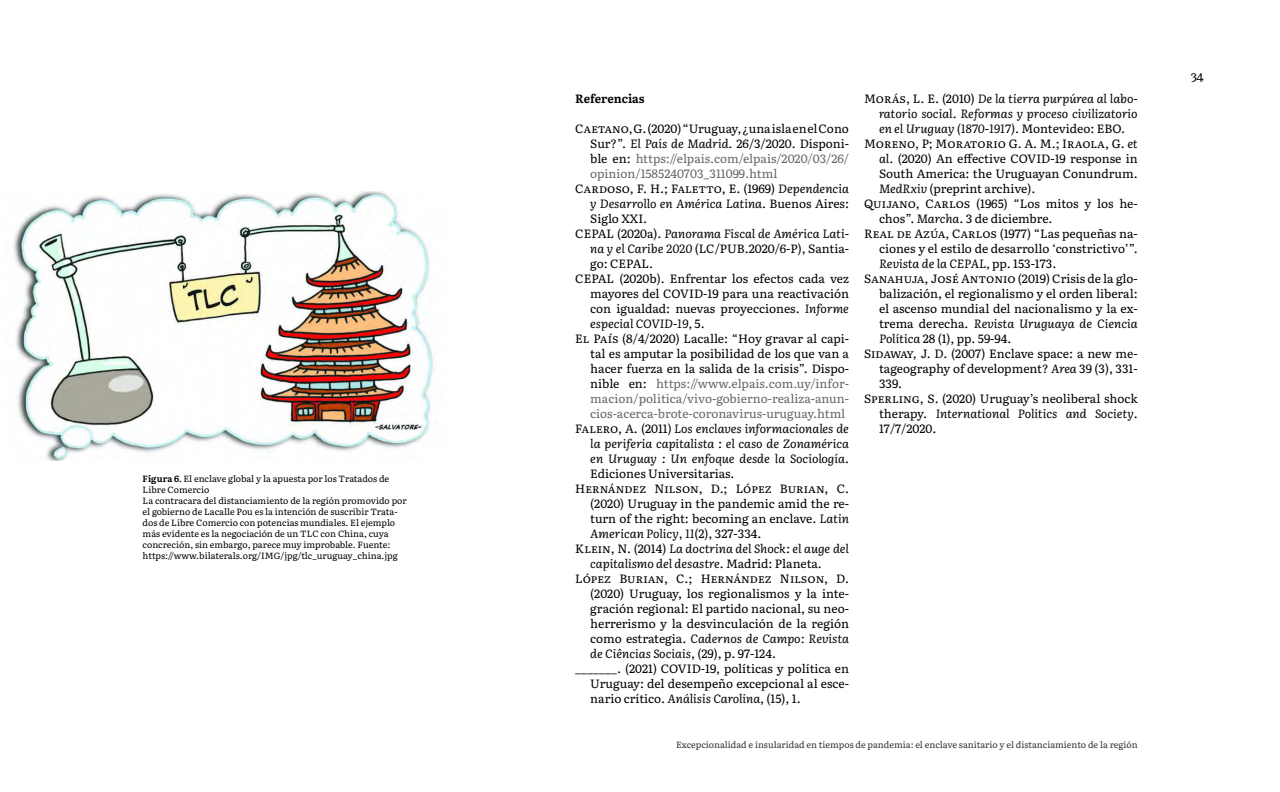
<style>
.page{position:relative;width:1280px;height:792px;background:#fff}
.page>*{position:absolute;margin:0;border:0;box-sizing:border-box;transform-origin:0 0}
.t1{font:12px "Literata";color:#000}
.t2{font:italic 12px "Literata";color:#000}
.t3{font:12px "Literata";color:#666}
.t4{font:700 12px "Literata";letter-spacing:-.005em;color:#000}
.t5{font:9px/11px "Literata";color:#000}
.t6{font:9px "Literata";color:#333}
.s1{font-weight:700}
.s2{font-style:italic}
.s3{color:#000}
.s4{font-style:normal}
</style>
<div class="page">
<img style="left:13px;top:192px;width:420px;height:268px">
<p class="t5" style="left:143px;top:473px;width:266px"><span class="s1">Figura 6.</span> El enclave global y la apuesta por los Tratados de Libre Comercio<br>La contracara del distanciamiento de la región promovido por el gobierno de Lacalle Pou es la intención de suscribir Trata&shy;dos de Libre Comercio con potencias mundiales. El ejemplo más evidente es la negociación de un TLC con China, cuya concreción, sin embargo, parece muy improbable. Fuente: https://www.bilaterals.org/IMG/jpg/tlc_uruguay_china.jpg</p>
<p class="t4" style="left:575px;top:89px;width:71px">Referencias</p>
<p class="t1" style="left:575px;top:119px;width:275px">Caetano, G. (2020) “Uruguay, ¿una isla en el Cono</p>
<p class="t1" style="left:590px;top:134px;width:260px">Sur?”. <span class="s2">El País de Madrid.</span> 26/3/2020. Disponi-</p>
<p class="t3" style="left:590px;top:149px;width:260px"><span class="s3">ble en:</span> https://elpais.com/elpais/2020/03/26/</p>
<p class="t3" style="left:590px;top:164px;width:189px">opinion/1585240703_311099.html</p>
<p class="t1" style="left:575px;top:179px;width:275px">Cardoso, F. H.; Faletto, E. (1969) <span class="s2">Dependencia</span></p>
<p class="t2" style="left:590px;top:194px;width:260px">y Desarrollo en América Latina. <span class="s4">Buenos Aires:</span></p>
<p class="t1" style="left:590px;top:209px;width:58px">Siglo XXI.</p>
<p class="t2" style="left:575px;top:224px;width:275px"><span class="s4">CEPAL (2020a).</span> Panorama Fiscal de América Lati-</p>
<p class="t1" style="left:590px;top:239px;width:260px"><span class="s2">na y el Caribe 2020</span> (LC/PUB.2020/6-P), Santia-</p>
<p class="t1" style="left:590px;top:254px;width:64px">go: CEPAL.</p>
<p class="t1" style="left:575px;top:269px;width:275px">CEPAL (2020b). Enfrentar los efectos cada vez</p>
<p class="t1" style="left:590px;top:284px;width:260px">mayores del COVID-19 para una reactivación</p>
<p class="t1" style="left:590px;top:299px;width:260px">con igualdad: nuevas proyecciones. <span class="s2">Informe</span></p>
<p class="t2" style="left:590px;top:314px;width:116px">especial COVID-19, <span class="s4">5.</span></p>
<p class="t1" style="left:575px;top:329px;width:275px">El País (8/4/2020) Lacalle: “Hoy gravar al capi-</p>
<p class="t1" style="left:590px;top:344px;width:260px">tal es amputar la posibilidad de los que van a</p>
<p class="t1" style="left:590px;top:359px;width:260px">hacer fuerza en la salida de la crisis”. Dispo-</p>
<p class="t3" style="left:590px;top:374px;width:260px"><span class="s3">nible en:</span> https://www.elpais.com.uy/infor-</p>
<p class="t3" style="left:590px;top:389px;width:260px">macion/politica/vivo-gobierno-realiza-anun-</p>
<p class="t3" style="left:590px;top:404px;width:257px">cios-acerca-brote-coronavirus-uruguay.html</p>
<p class="t2" style="left:575px;top:419px;width:275px"><span class="s4">Falero, A. (2011)</span> Los enclaves informacionales de</p>
<p class="t2" style="left:590px;top:434px;width:260px">la periferia capitalista : el caso de Zonamérica</p>
<p class="t2" style="left:590px;top:449px;width:260px">en Uruguay : Un enfoque desde la Sociología.</p>
<p class="t1" style="left:590px;top:464px;width:146px">Ediciones Universitarias.</p>
<p class="t1" style="left:575px;top:479px;width:275px">Hernández Nilson, D.; López Burian, C.</p>
<p class="t1" style="left:590px;top:494px;width:260px">(2020) Uruguay in the pandemic amid the re-</p>
<p class="t1" style="left:590px;top:509px;width:260px">turn of the right: becoming an enclave. <span class="s2">Latin</span></p>
<p class="t2" style="left:590px;top:524px;width:173px">American Policy<span class="s4">,</span> 11<span class="s4">(2), 327-334.</span></p>
<p class="t2" style="left:575px;top:539px;width:275px"><span class="s4">Klein, N. (2014)</span> La doctrina del Shock: el auge del</p>
<p class="t2" style="left:590px;top:554px;width:233px">capitalismo del desastre. <span class="s4">Madrid: Planeta.</span></p>
<p class="t1" style="left:575px;top:569px;width:275px">López Burian, C.; Hernández Nilson, D.</p>
<p class="t1" style="left:590px;top:584px;width:260px">(2020) Uruguay, los regionalismos y la inte-</p>
<p class="t1" style="left:590px;top:599px;width:260px">gración regional: El partido nacional, su neo-</p>
<p class="t1" style="left:590px;top:614px;width:260px">herrerismo y la desvinculación de la región</p>
<p class="t2" style="left:590px;top:629px;width:260px"><span class="s4">como estrategia.</span> Cadernos de Campo: Revista</p>
<p class="t2" style="left:590px;top:644px;width:187px">de Ciências Sociais<span class="s4">, (29), p. 97-124.</span></p>
<p class="t1" style="left:575px;top:659px;width:275px">_______. (2021) COVID-19, políticas y política en</p>
<p class="t1" style="left:590px;top:674px;width:260px">Uruguay: del desempeño excepcional al esce-</p>
<p class="t1" style="left:590px;top:689px;width:212px">nario crítico. <span class="s2">Análisis Carolina</span>, (15), 1.</p>
<p class="t2" style="left:864px;top:89px;width:275px"><span class="s4">Morás, L. E. (2010)</span> De la tierra purpúrea al labo-</p>
<p class="t2" style="left:879px;top:104px;width:260px">ratorio social. Reformas y proceso civilizatorio</p>
<p class="t2" style="left:879px;top:119px;width:248px">en el Uruguay (1870-1917)<span class="s4">. Montevideo: EBO.</span></p>
<p class="t1" style="left:864px;top:134px;width:275px">Moreno, P; Moratorio G. A. M.; Iraola, G. <span class="s2">et</span></p>
<p class="t1" style="left:879px;top:149px;width:260px"><span class="s2">al</span>. (2020) An effective COVID-19 response in</p>
<p class="t1" style="left:879px;top:164px;width:260px">South America: the Uruguayan Conundrum.</p>
<p class="t1" style="left:879px;top:179px;width:158px"><span class="s2">MedRxiv</span> (preprint archive).</p>
<p class="t1" style="left:864px;top:194px;width:275px">Quijano, Carlos (1965) “Los mitos y los he-</p>
<p class="t1" style="left:879px;top:209px;width:175px">chos”. <span class="s2">Marcha</span>. 3 de diciembre.</p>
<p class="t1" style="left:864px;top:224px;width:275px">Real de Azúa, Carlos (1977) “Las pequeñas na-</p>
<p class="t1" style="left:879px;top:239px;width:260px">ciones y el estilo de desarrollo ‘constrictivo’”.</p>
<p class="t2" style="left:879px;top:254px;width:179px">Revista de la CEPAL, <span class="s4">pp. 153-173.</span></p>
<p class="t1" style="left:864px;top:269px;width:275px">Sanahuja, José Antonio (2019) Crisis de la glo-</p>
<p class="t1" style="left:879px;top:284px;width:260px">balización, el regionalismo y el orden liberal:</p>
<p class="t1" style="left:879px;top:299px;width:260px">el ascenso mundial del nacionalismo y la ex-</p>
<p class="t2" style="left:879px;top:314px;width:260px"><span class="s4">trema derecha.</span> Revista Uruguaya de Ciencia</p>
<p class="t1" style="left:879px;top:329px;width:134px"><span class="s2">Política</span> 28 (1), pp. 59-94.</p>
<p class="t1" style="left:864px;top:344px;width:275px">Sidaway, J. D. (2007) Enclave space: a new me-</p>
<p class="t1" style="left:879px;top:359px;width:260px">tageography of development? <span class="s2">Area</span> 39 (3), 331-</p>
<p class="t1" style="left:879px;top:374px;width:25px">339.</p>
<p class="t1" style="left:864px;top:389px;width:275px">Sperling, S. (2020) Uruguay’s neoliberal shock</p>
<p class="t2" style="left:879px;top:404px;width:260px"><span class="s4">therapy.</span> International Politics and Society<span class="s4">.</span></p>
<p class="t1" style="left:879px;top:419px;width:59px">17/7/2020.</p>
<p class="t6" style="left:676px;top:738px;width:463px">Excepcionalidad e insularidad en tiempos de pandemia: el enclave sanitario y el distanciamiento de la región</p>
<p class="t1" style="left:1191px;top:66px;width:14px">34</p>
</div>
